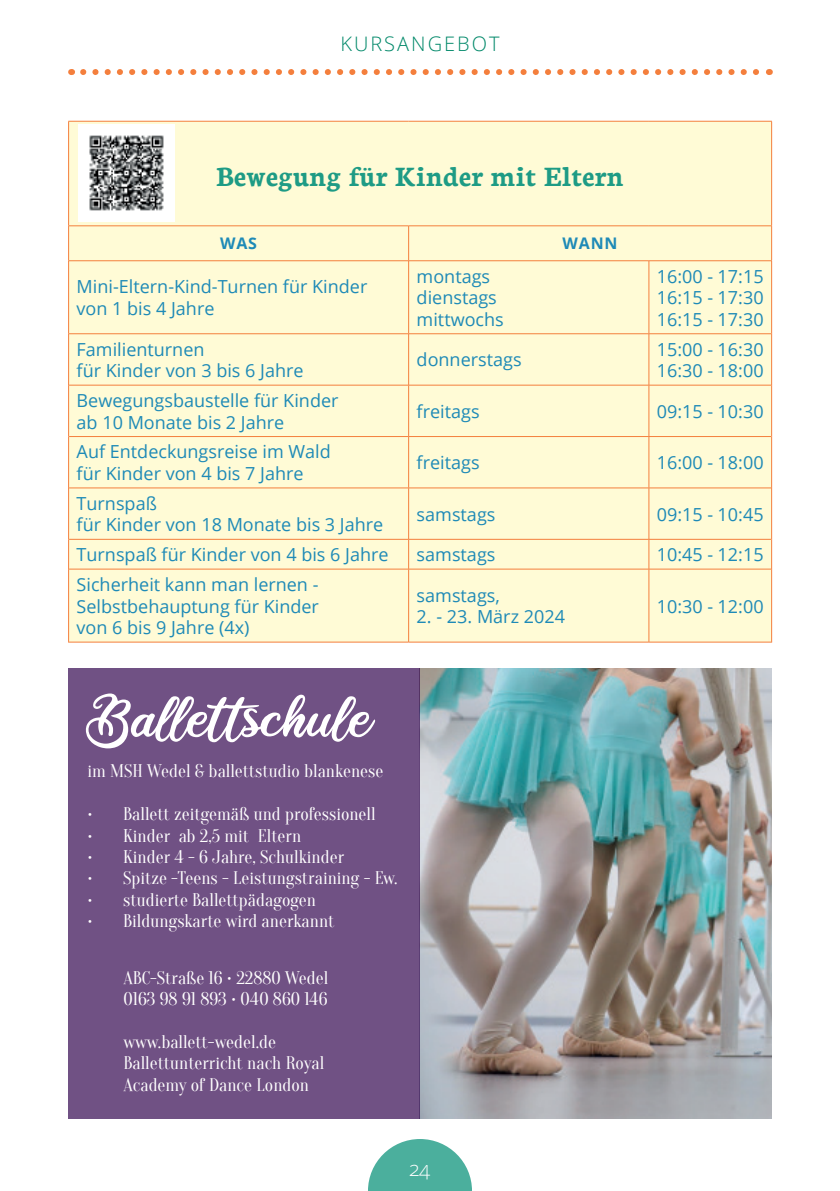
<style>
.page{position:relative;width:840px;height:1191px;background:#fff}
.page>*{position:absolute;margin:0;border:0;box-sizing:border-box;transform-origin:0 0}
.t1{font:63.4px "Ballet Harmony";color:#fff}
.t2{font:700 30px "Neuton";color:#1e9b85}
.t3{font:300 20px "Open Sans";letter-spacing:.1em;color:#008869}
.t4{font:300 20px "Open Sans";color:#fff}
.t5{font:18px/21.6px "Open Sans";color:#1e8ab7}
.t6{font:17.8px/21.4px "Oranienbaum";color:#fff}
.t7{font:700 16px "Open Sans";color:#1e8ab7}
</style>
<div class="page">
<svg style="left:368px;top:1139px;width:103px;height:52px"></svg>
<svg style="left:83px;top:69px;width:676px;height:6px"></svg>
<div style="left:69px;top:122px;width:701px;height:520px;background:#fffbd6"></div>
<hr style="left:408px;top:226px;width:1px;height:34px;background:#f47f3d">
<hr style="left:408px;top:261px;width:1px;height:72px;background:#f47f3d">
<hr style="left:648px;top:261px;width:1px;height:72px;background:#f47f3d">
<hr style="left:69px;top:333px;width:339px;height:1px;background:#f47f3d">
<hr style="left:408px;top:333px;width:240px;height:1px;background:#f47f3d">
<hr style="left:408px;top:334px;width:1px;height:51px;background:#f47f3d">
<hr style="left:648px;top:333px;width:122px;height:1px;background:#f47f3d">
<hr style="left:648px;top:334px;width:1px;height:51px;background:#f47f3d">
<hr style="left:69px;top:385px;width:339px;height:1px;background:#f47f3d">
<hr style="left:408px;top:385px;width:240px;height:1px;background:#f47f3d">
<hr style="left:408px;top:385px;width:1px;height:51px;background:#f47f3d">
<hr style="left:648px;top:385px;width:122px;height:1px;background:#f47f3d">
<hr style="left:648px;top:385px;width:1px;height:51px;background:#f47f3d">
<hr style="left:69px;top:436px;width:339px;height:1px;background:#f47f3d">
<hr style="left:408px;top:436px;width:240px;height:1px;background:#f47f3d">
<hr style="left:408px;top:437px;width:1px;height:51px;background:#f47f3d">
<hr style="left:648px;top:436px;width:122px;height:1px;background:#f47f3d">
<hr style="left:648px;top:437px;width:1px;height:51px;background:#f47f3d">
<hr style="left:69px;top:487px;width:339px;height:1px;background:#f47f3d">
<hr style="left:408px;top:487px;width:240px;height:1px;background:#f47f3d">
<hr style="left:408px;top:488px;width:1px;height:51px;background:#f47f3d">
<hr style="left:648px;top:487px;width:122px;height:1px;background:#f47f3d">
<hr style="left:648px;top:488px;width:1px;height:51px;background:#f47f3d">
<hr style="left:69px;top:539px;width:339px;height:1px;background:#f47f3d">
<hr style="left:408px;top:539px;width:240px;height:1px;background:#f47f3d">
<hr style="left:408px;top:539px;width:1px;height:30px;background:#f47f3d">
<hr style="left:648px;top:539px;width:122px;height:1px;background:#f47f3d">
<hr style="left:648px;top:539px;width:1px;height:30px;background:#f47f3d">
<hr style="left:69px;top:569px;width:339px;height:1px;background:#f47f3d">
<hr style="left:408px;top:569px;width:240px;height:1px;background:#f47f3d">
<hr style="left:408px;top:569px;width:1px;height:73px;background:#f47f3d">
<hr style="left:648px;top:569px;width:122px;height:1px;background:#f47f3d">
<hr style="left:648px;top:569px;width:1px;height:73px;background:#f47f3d">
<hr style="left:68px;top:261px;width:1px;height:73px;background:#f47f3d">
<hr style="left:770px;top:261px;width:1px;height:73px;background:#f47f3d">
<hr style="left:68px;top:334px;width:1px;height:51px;background:#f47f3d">
<hr style="left:770px;top:334px;width:1px;height:51px;background:#f47f3d">
<hr style="left:68px;top:385px;width:1px;height:51px;background:#f47f3d">
<hr style="left:770px;top:385px;width:1px;height:51px;background:#f47f3d">
<hr style="left:68px;top:436px;width:1px;height:52px;background:#f47f3d">
<hr style="left:770px;top:436px;width:1px;height:52px;background:#f47f3d">
<hr style="left:68px;top:488px;width:1px;height:51px;background:#f47f3d">
<hr style="left:770px;top:488px;width:1px;height:51px;background:#f47f3d">
<hr style="left:68px;top:539px;width:1px;height:30px;background:#f47f3d">
<hr style="left:770px;top:539px;width:1px;height:30px;background:#f47f3d">
<hr style="left:68px;top:569px;width:1px;height:73px;background:#f47f3d">
<hr style="left:770px;top:569px;width:1px;height:73px;background:#f47f3d">
<hr style="left:68px;top:121px;width:340px;height:1px;background:#f47f3d">
<hr style="left:68px;top:121px;width:1px;height:104px;background:#f47f3d">
<hr style="left:408px;top:121px;width:240px;height:1px;background:#f47f3d">
<hr style="left:648px;top:121px;width:123px;height:1px;background:#f47f3d">
<hr style="left:770px;top:121px;width:1px;height:104px;background:#f47f3d">
<hr style="left:68px;top:225px;width:340px;height:1px;background:#f47f3d">
<hr style="left:68px;top:226px;width:1px;height:34px;background:#f47f3d">
<hr style="left:408px;top:225px;width:240px;height:1px;background:#f47f3d">
<hr style="left:648px;top:225px;width:123px;height:1px;background:#f47f3d">
<hr style="left:770px;top:226px;width:1px;height:34px;background:#f47f3d">
<hr style="left:68px;top:260px;width:340px;height:1px;background:#f47f3d">
<hr style="left:408px;top:260px;width:240px;height:1px;background:#f47f3d">
<hr style="left:648px;top:260px;width:123px;height:1px;background:#f47f3d">
<hr style="left:68px;top:642px;width:340px;height:1px;background:#f47f3d">
<hr style="left:408px;top:642px;width:240px;height:1px;background:#f47f3d">
<hr style="left:648px;top:642px;width:123px;height:1px;background:#f47f3d">
<img style="left:420px;top:669px;width:351px;height:450px">
<div style="left:68px;top:669px;width:352px;height:450px;background:#705184"></div>
<img style="left:78px;top:125px;width:97px;height:96px">
<p class="t3" style="left:340px;top:30px;width:160px">KURSANGEBOT</p>
<h2 class="t2" style="left:216px;top:160px;width:409px">Bewegung für Kinder mit Eltern</h2>
<p class="t7" style="left:220px;top:232px;width:14px">WAS</p>
<p class="t7" style="left:562px;top:232px;width:15px">WANN</p>
<p class="t5" style="left:77px;top:275px;width:292px">Mini-Eltern-Kind-Turnen für Kinder von 1 bis 4 Jahre</p>
<p class="t5" style="left:416px;top:265px;width:89px">montags dienstags mittwochs</p>
<p class="t5" style="left:656px;top:265px;width:108px;text-align:justify">16:00 - 17:15<br>16:15 - 17:30<br>16:15 - 17:30</p>
<p class="t5" style="left:77px;top:338px;width:228px">Familienturnen<br>für Kinder von 3 bis 6 Jahre</p>
<p class="t5" style="left:416px;top:348px;width:106px">donnerstags</p>
<p class="t5" style="left:656px;top:338px;width:108px">15:00 - 16:30<br>16:30 - 18:00</p>
<p class="t5" style="left:77px;top:389px;width:263px">Bewegungsbaustelle für Kinder ab 10 Monate bis 2 Jahre</p>
<p class="t5" style="left:416px;top:400px;width:64px">freitags</p>
<p class="t5" style="left:656px;top:400px;width:108px">09:15 - 10:30</p>
<p class="t5" style="left:77px;top:440px;width:255px">Auf Entdeckungsreise im Wald für Kinder von 4 bis 7 Jahre</p>
<p class="t5" style="left:416px;top:451px;width:64px">freitags</p>
<p class="t5" style="left:656px;top:451px;width:108px">16:00 - 18:00</p>
<p class="t5" style="left:77px;top:492px;width:308px">Turnspaß<br>für Kinder von 18 Monate bis 3 Jahre</p>
<p class="t5" style="left:416px;top:503px;width:80px">samstags</p>
<p class="t5" style="left:656px;top:503px;width:108px">09:15 - 10:45</p>
<p class="t5" style="left:77px;top:543px;width:313px">Turnspaß für Kinder von 4 bis 6 Jahre</p>
<p class="t5" style="left:416px;top:543px;width:80px">samstags</p>
<p class="t5" style="left:656px;top:543px;width:108px">10:45 - 12:15</p>
<p class="t5" style="left:77px;top:573px;width:244px;text-align:justify">Sicherheit kann man lernen - Selbstbehauptung für Kinder von 6 bis 9 Jahre (4x)</p>
<p class="t5" style="left:416px;top:584px;width:85px">samstags,</p>
<p class="t5" style="left:416px;top:605px;width:150px">2. - 23. März 2024</p>
<p class="t5" style="left:656px;top:594px;width:108px">10:30 - 12:00</p>
<h1 class="t1" style="left:87px;top:690px;width:289px">Ballettschule</h1>
<p class="t6" style="left:87px;top:761px;width:297px">im MSH Wedel &amp; ballettstudio blankenese</p>
<p class="t6" style="left:87px;top:803px;width:289px">• Ballett zeitgemäß und professionell</p>
<p class="t6" style="left:87px;top:825px;width:215px">• Kinder ab 2,5 mit Eltern</p>
<p class="t6" style="left:87px;top:846px;width:258px">• Kinder 4 - 6 Jahre, Schulkinder</p>
<p class="t6" style="left:87px;top:868px;width:311px">• Spitze -Teens - Leistungstraining - Ew.</p>
<p class="t6" style="left:87px;top:889px;width:230px">• studierte Ballettpädagogen</p>
<p class="t6" style="left:87px;top:911px;width:248px">• Bildungskarte wird anerkannt</p>
<p class="t6" style="left:123px;top:967px;width:206px">ABC-Straße 16 • 22880 Wedel<br>0163 98 91 893 • 040 860 146</p>
<p class="t6" style="left:123px;top:1031px;width:202px">www.ballett-wedel.de<br>Ballettunterricht nach Royal<br>Academy of Dance London</p>
<p class="t4" style="left:409px;top:1155px;width:23px">24</p>
</div>
